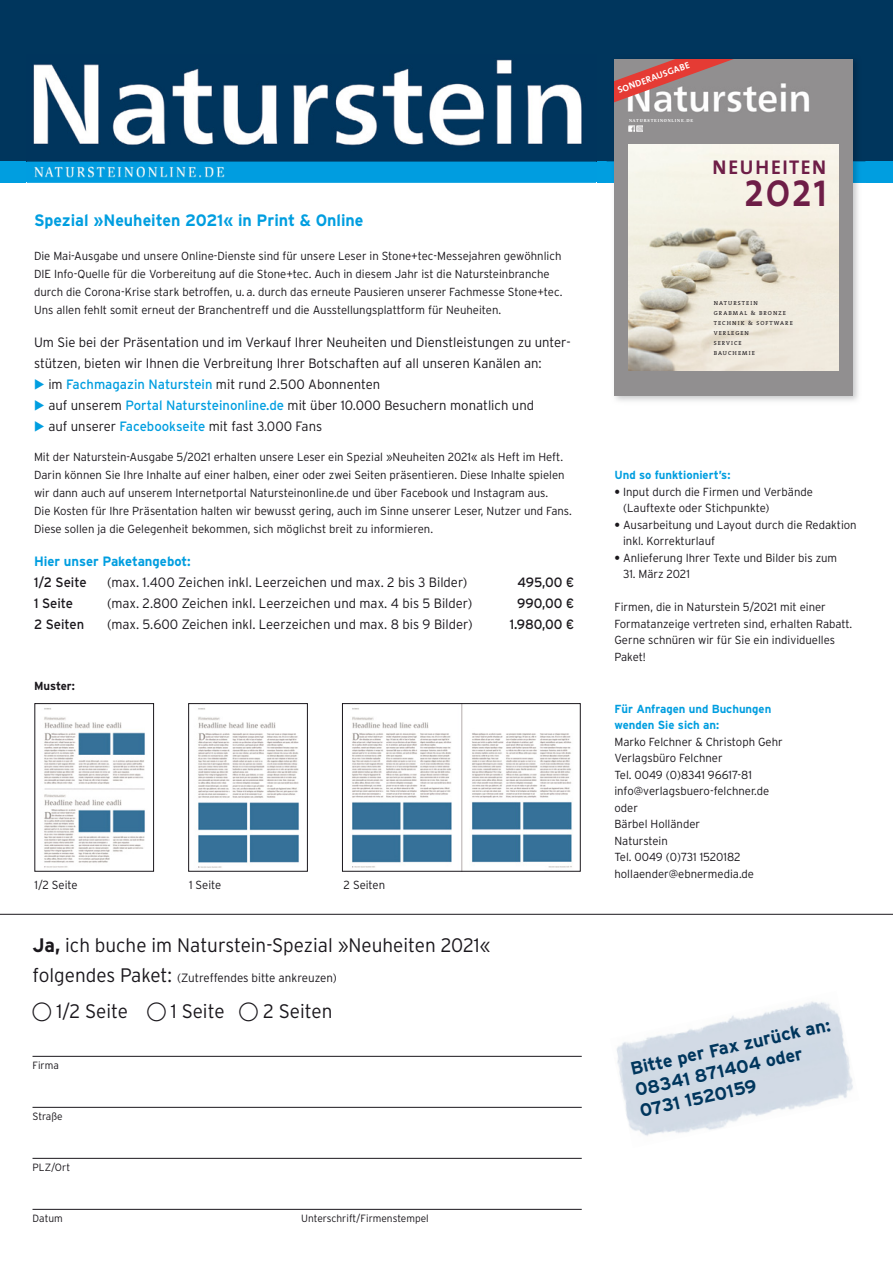
<style>
.page{position:relative;width:893px;height:1263px;background:#fff}
.page>*{position:absolute;margin:0;border:0;box-sizing:border-box;transform-origin:0 0}
.t1{font:600 49.35px "The Sans";color:#6e1e47;scale:.83 1}
.t2{font:19.95px "The Sans Bold Caps";letter-spacing:.075em;color:#6e1e47}
.t3{font:300 19.5px "Interstate";color:#1a171c}
.t4{font:700 18px/21.5px "Interstate";color:#00365d}
.t5{font:700 16.5px "Interstate";color:#009ee0}
.t6{font:300 13.5px/21px "Interstate";color:#1a171c}
.t7{font:13.5px "Interstate";color:#1a171c}
.t8{font:700 13.5px "Interstate";color:#009ee0}
.t9{font:300 12px "Interstate";color:#1a171c}
.t10{font:300 11.7px/16.5px "Interstate";color:#1a171c}
.t11{font:700 11.7px/16.5px "Interstate";color:#009ee0}
.t12{font:700 11.7px "Interstate";color:#1a171c}
.t13{font:300 10.5px "Interstate";color:#1a171c}
.t14{font:9.15px "The Sans Bold Caps";color:#fff}
.t15{font:5.85px/10.1px "The Serif";letter-spacing:.185em;color:#1a171c}
.t16{font:700 4.35px "Slimbach Std";letter-spacing:.175em;color:#fff}
.s1{font-family:"European Pi Three";font-weight:400;color:#009ee0}
.s2{font-weight:400;color:#009ee0}
.s3{font-weight:700}
.s4{font-size:19.5px}
.s5{font-family:"European Pi One";font-weight:400}
.s6{font-family:"Slimbach Std";font-weight:400}
</style>
<div class="page">
<div style="left:0;top:0;width:893px;height:183px;background:#00365d"></div>
<div style="left:0;top:162px;width:893px;height:21px;background:#009ee0"></div>
<img style="left:27px;top:59px;width:569px;height:124px">
<img style="left:607px;top:61px;width:258px;height:340px">
<div style="left:614px;top:59px;width:239px;height:336px;background:#918f90"></div>
<img style="left:627px;top:83px;width:182px;height:30px">
<img style="left:629px;top:144px;width:210px;height:227px">
<svg style="left:614px;top:59px;width:137px;height:45px"></svg>
<svg style="left:629px;top:126px;width:14px;height:5px"></svg>
<img style="left:44px;top:708px;width:101px;height:160px">
<div style="left:35px;top:703px;width:119px;height:168px;border:1px solid #1a171c"></div>
<img style="left:198px;top:708px;width:101px;height:160px">
<div style="left:188px;top:703px;width:120px;height:168px;border:1px solid #1a171c"></div>
<img style="left:352px;top:705px;width:220px;height:164px">
<div style="left:342px;top:703px;width:238px;height:168px;border:1px solid #1a171c"></div>
<hr style="left:0;top:914px;width:893px;height:1px;background:#1a171c">
<hr style="left:33px;top:1056px;width:549px;height:1px;background:#1a171c">
<hr style="left:33px;top:1107px;width:549px;height:1px;background:#1a171c">
<hr style="left:33px;top:1158px;width:549px;height:1px;background:#1a171c">
<hr style="left:33px;top:1209px;width:549px;height:1px;background:#1a171c">
<img style="left:616px;top:1001px;width:237px;height:135px">
<h3 class="t5" style="left:34px;top:214px;width:331px">Spezial »Neuheiten 2021« in Print &amp; Online</h3>
<p class="t10" style="left:34px;top:248px;width:530px;line-height:18px">Die Mai-Ausgabe und unsere Online-Dienste sind für unsere Leser in Stone+tec-Messejahren gewöhnlich DIE Info-Quelle für die Vorbereitung auf die Stone+tec. Auch in diesem Jahr ist die Natursteinbranche durch die Corona-Krise stark betroffen, u. a. durch das erneute Pausieren unserer Fachmesse Stone+tec.<br>Uns allen fehlt somit erneut der Branchentreff und die Ausstellungsplattform für Neuheiten.</p>
<p class="t6" style="left:34px;top:333px;width:538px">Um Sie bei der Präsentation und im Verkauf Ihrer Neuheiten und Dienstleistungen zu unter&shy;stützen, bieten wir Ihnen die Verbreitung Ihrer Botschaften auf all unseren Kanälen an:</p>
<p class="t6" style="left:34px;top:375px;width:348px"><span class="s1">-</span> im <span class="s2">Fachmagazin Naturstein</span> mit rund 2.500 Abonnenten</p>
<p class="t6" style="left:34px;top:396px;width:502px"><span class="s1">-</span> auf unserem <span class="s2">Portal Natursteinonline.de</span> mit über 10.000 Besuchern monatlich und</p>
<p class="t6" style="left:34px;top:417px;width:290px"><span class="s1">-</span> auf unserer <span class="s2">Facebookseite</span> mit fast 3.000 Fans</p>
<p class="t10" style="left:34px;top:449px;width:539px;line-height:18px">Mit der Naturstein-Ausgabe 5/2021 erhalten unsere Leser ein Spezial »Neuheiten 2021« als Heft im Heft.<br>Darin können Sie Ihre Inhalte auf einer halben, einer oder zwei Seiten präsentieren. Diese Inhalte spielen wir dann auch auf unserem Internetportal Natursteinonline.de und über Facebook und Instagram aus.<br>Die Kosten für Ihre Präsentation halten wir bewusst gering, auch im Sinne unserer Leser, Nutzer und Fans.<br>Diese sollen ja die Gelegenheit bekommen, sich möglichst breit zu informieren.</p>
<p class="t8" style="left:34px;top:556px;width:158px">Hier unser Paketangebot:</p>
<p class="t7" style="left:34px;top:577px;width:54px">1/2 Seite</p>
<p class="t6" style="left:107px;top:573px;width:362px">(max. 1.400 Zeichen inkl. Leerzeichen und max. 2 bis 3 Bilder)</p>
<p class="t7" style="left:518px;top:577px;width:58px">495,00 €</p>
<p class="t7" style="left:34px;top:598px;width:41px">1 Seite</p>
<p class="t6" style="left:107px;top:594px;width:367px">(max. 2.800 Zeichen inkl. Leerzeichen und max. 4 bis 5 Bilder)</p>
<p class="t7" style="left:517px;top:598px;width:58px">990,00 €</p>
<p class="t7" style="left:34px;top:619px;width:52px">2 Seiten</p>
<p class="t6" style="left:107px;top:615px;width:367px">(max. 5.600 Zeichen inkl. Leerzeichen und max. 8 bis 9 Bilder)</p>
<p class="t7" style="left:510px;top:619px;width:66px">1.980,00 €</p>
<p class="t12" style="left:34px;top:681px;width:43px">Muster:</p>
<p class="t10" style="left:35px;top:878px;width:45px">1/2 Seite</p>
<p class="t10" style="left:189px;top:878px;width:34px">1 Seite</p>
<p class="t10" style="left:344px;top:878px;width:43px">2 Seiten</p>
<h3 class="t3" style="left:33px;top:938px;width:460px"><span class="s3">Ja,</span> ich buche im Naturstein-Spezial »Neuheiten 2021«</h3>
<p class="t9" style="left:33px;top:973px;width:306px"><span class="s4">folgendes Paket:</span> (Zutreffendes bitte ankreuzen)</p>
<h3 class="t3" style="left:33px;top:1004px;width:301px"><span class="s5">-</span> 1/2 Seite <span class="s5">-</span> 1 Seite <span class="s5">-</span> 2 Seiten</h3>
<p class="t13" style="left:33px;top:1062px;width:28px">Firma</p>
<p class="t13" style="left:33px;top:1113px;width:32px">Straße</p>
<p class="t13" style="left:33px;top:1164px;width:39px">PLZ/Ort</p>
<p class="t13" style="left:33px;top:1215px;width:32px">Datum</p>
<p class="t13" style="left:301px;top:1215px;width:129px">Unterschrift/Firmenstempel</p>
<p class="t14" style="left:617px;top:88px;width:77px;rotate:-20deg">SONDERAUSGABE</p>
<p class="t16" style="left:629px;top:118px;width:66px">NATURSTEINONLINE.DE</p>
<h2 class="t2" style="left:713px;top:161px;width:115px">NEUHEITEN</h2>
<h1 class="t1" style="left:744px;top:148px;width:102px">2021</h1>
<p class="t15" style="left:714px;top:299px;width:81px">NATURSTEIN<br>GRABMAL &amp; BRONZE<br>TECHNIK &amp; SOFTWARE<br>VERLEGEN<br>SERVICE<br>BAUCHEMIE</p>
<p class="t11" style="left:614px;top:468px;width:117px">Und so funktioniert’s:</p>
<p class="t10" style="left:623px;top:484px;width:191px;text-indent:-9px"><span class="s6">•</span> Input durch die Firmen und Verbände (Lauftexte oder Stichpunkte)</p>
<p class="t10" style="left:623px;top:517px;width:235px;text-indent:-9px"><span class="s6">•</span> Ausarbeitung und Layout durch die Redaktion inkl. Korrekturlauf</p>
<p class="t10" style="left:614px;top:550px;width:224px"><span class="s6">•</span> Anlieferung Ihrer Texte und Bilder bis zum</p>
<p class="t10" style="left:623px;top:567px;width:68px">31. März 2021</p>
<p class="t10" style="left:614px;top:600px;width:239px">Firmen, die in Naturstein 5/2021 mit einer Formatanzeige vertreten sind, erhalten Rabatt.<br>Gerne schnüren wir für Sie ein individuelles Paket!</p>
<p class="t11" style="left:614px;top:701px;width:158px">Für Anfragen und Buchungen wenden Sie sich an:</p>
<p class="t10" style="left:614px;top:734px;width:170px">Marko Felchner &amp; Christoph Gehr<br>Verlagsbüro Felchner<br>Tel. 0049 (0)8341 96617-81 info@verlagsbuero-felchner.de oder<br>Bärbel Holländer<br>Naturstein<br>Tel. 0049 (0)731 1520182 hollaender@ebnermedia.de</p>
<h3 class="t4" style="left:628px;top:1061px;width:206px;rotate:-13deg">Bitte per Fax zurück an:<br>08341 871404 oder<br>0731 1520159</h3>
</div>
